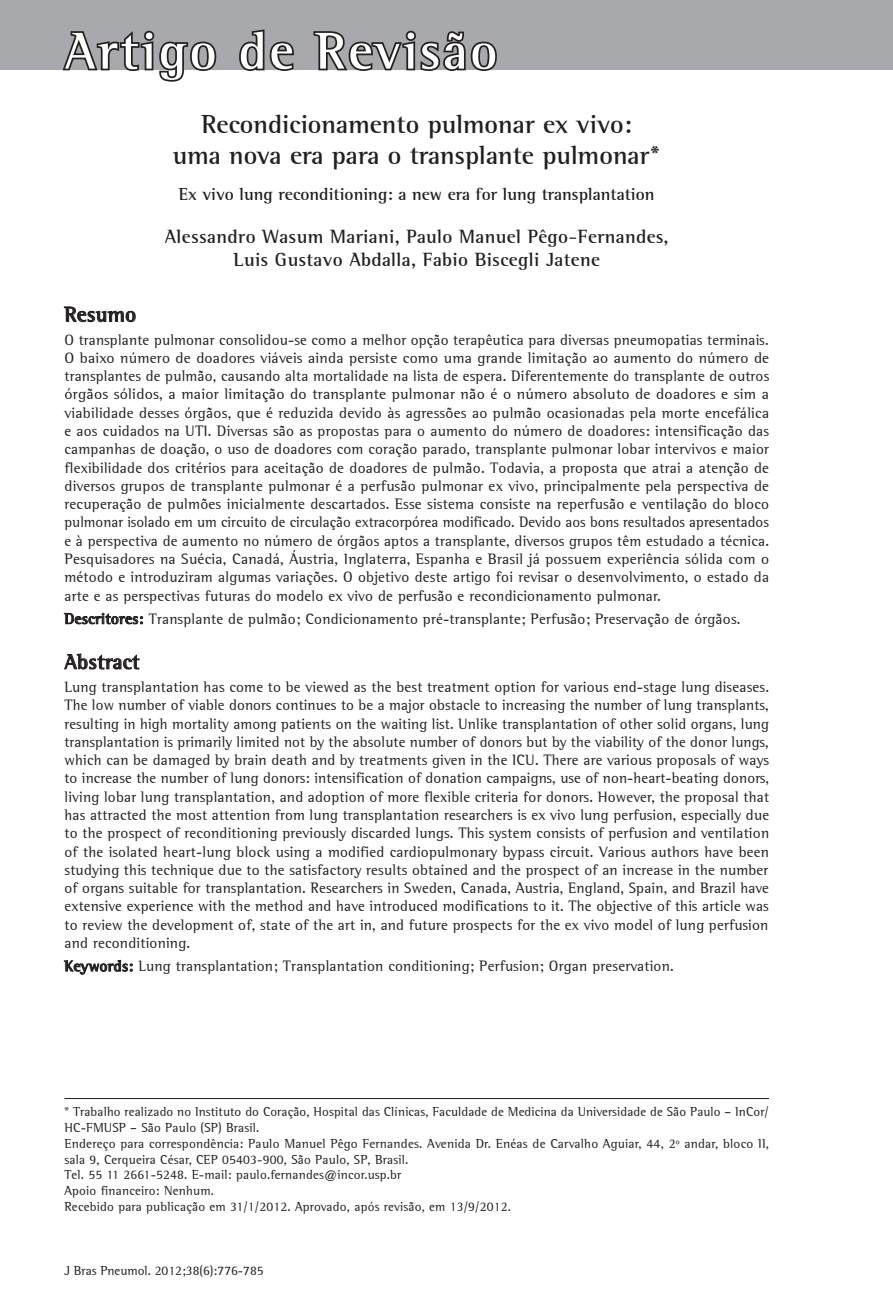
<style>
.page{position:relative;width:893px;height:1315px;background:#fff}
.page>*{position:absolute;margin:0;border:0;box-sizing:border-box;transform-origin:0 0}
.t1{font:700 52.5px "Libre Semi Serif S Si";letter-spacing:.05em;color:#fff}
.Título___1o_idioma{font:700 26.25px/31.5px "Libre Semi Serif S Si";color:#231f20;text-align:center}
.Abstract___título{font:700 21px "Libre Semi Serif S Si";letter-spacing:.015em;color:#231f20}
.Resumo___título{font:700 21px "Libre Semi Serif S Si";letter-spacing:.015em;color:#231f20}
.Autores{font:700 19.25px/23.1px "Libre Semi Serif S Si";letter-spacing:.015em;color:#231f20;text-align:center}
.Título___2o_idioma{font:700 17.5px "Libre Semi Serif S Si";color:#231f20}
.Resumo{font:15.22px/18.2px "Libre Semi Serif S Si";letter-spacing:.015em;color:#231f20;text-align:justify}
.Abstract{font:15.22px/18.2px "Libre Semi Serif S Si";letter-spacing:.015em;color:#231f20;text-align:justify}
.Palavras-chave{font:15.22px "Libre Semi Serif S Si";letter-spacing:.015em;color:#231f20}
.Keywords{font:15.22px "Libre Semi Serif S Si";letter-spacing:.015em;color:#231f20}
.Endereço{font:13.12px/15.8px "Libre Semi Serif S Si";letter-spacing:.015em;color:#231f20}
.rodapé{font:13.12px "Libre Semi Serif S Si";color:#231f20}
.s1{font-weight:700}
</style>
<div class="page">
<div style="left:0;top:0;width:893px;height:70px;background:#a8a9ad"></div>
<svg style="left:64px;top:307px;width:71px;height:15px"></svg>
<svg style="left:64px;top:613px;width:79px;height:11px"></svg>
<svg style="left:65px;top:654px;width:74px;height:15px"></svg>
<svg style="left:64px;top:960px;width:69px;height:14px"></svg>
<hr style="left:64px;top:1098px;width:705px;height:1px;background:#231f20">
<svg style="left:62px;top:30px;width:155px;height:52px"></svg>
<svg style="left:239px;top:29px;width:55px;height:42px"></svg>
<svg style="left:313px;top:30px;width:184px;height:41px"></svg>
<h1 class="t1" style="left:64px;top:19px;width:434px">Artigo de Revisão</h1>
<p class="Título___1o_idioma" style="left:173px;top:108px;width:489px">Recondicionamento pulmonar ex vivo:<br>uma nova era para o transplante pulmonar*</p>
<p class="Título___2o_idioma" style="left:179px;top:184px;width:477px">Ex vivo lung reconditioning: a new era for lung transplantation</p>
<p class="Autores" style="left:165px;top:225px;width:505px">Alessandro Wasum Mariani, Paulo Manuel Pêgo-Fernandes,<br>Luis Gustavo Abdalla, Fabio Biscegli Jatene</p>
<p class="Resumo___título" style="left:64px;top:301px;width:73px">Resumo</p>
<p class="Resumo" style="left:64px;top:330px;width:706px">O transplante pulmonar consolidou-se como a melhor opção terapêutica para diversas pneumopatias terminais.<br>O baixo número de doadores viáveis ainda persiste como uma grande limitação ao aumento do número de transplantes de pulmão, causando alta mortalidade na lista de espera. Diferentemente do transplante de outros órgãos sólidos, a maior limitação do transplante pulmonar não é o número absoluto de doadores e sim a viabilidade desses órgãos, que é reduzida devido às agressões ao pulmão ocasionadas pela morte encefálica e aos cuidados na UTI. Diversas são as propostas para o aumento do número de doadores: intensificação das campanhas de doação, o uso de doadores com coração parado, transplante pulmonar lobar intervivos e maior flexibilidade dos critérios para aceitação de doadores de pulmão. Todavia, a proposta que atrai a atenção de diversos grupos de transplante pulmonar é a perfusão pulmonar ex vivo, principalmente pela perspectiva de recuperação de pulmões inicialmente descartados. Esse sistema consiste na reperfusão e ventilação do bloco pulmonar isolado em um circuito de circulação extracorpórea modificado. Devido aos bons resultados apresentados e à perspectiva de aumento no número de órgãos aptos a transplante, diversos grupos têm estudado a técnica.<br>Pesquisadores na Suécia, Canadá, Áustria, Inglaterra, Espanha e Brasil já possuem experiência sólida com o método e introduziram algumas variações. O objetivo deste artigo foi revisar o desenvolvimento, o estado da arte e as perspectivas futuras do modelo ex vivo de perfusão e recondicionamento pulmonar.</p>
<p class="Palavras-chave" style="left:64px;top:609px;width:678px"><span class="s1">Descritores:</span> Transplante de pulmão; Condicionamento pré-transplante; Perfusão; Preservação de órgãos.</p>
<p class="Abstract___título" style="left:64px;top:649px;width:76px">Abstract</p>
<p class="Abstract" style="left:64px;top:678px;width:706px">Lung transplantation has come to be viewed as the best treatment option for various end-stage lung diseases.<br>The low number of viable donors continues to be a major obstacle to increasing the number of lung transplants, resulting in high mortality among patients on the waiting list. Unlike transplantation of other solid organs, lung transplantation is primarily limited not by the absolute number of donors but by the viability of the donor lungs, which can be damaged by brain death and by treatments given in the ICU. There are various proposals of ways to increase the number of lung donors: intensification of donation campaigns, use of non-heart-beating donors, living lobar lung transplantation, and adoption of more flexible criteria for donors. However, the proposal that has attracted the most attention from lung transplantation researchers is ex vivo lung perfusion, especially due to the prospect of reconditioning previously discarded lungs. This system consists of perfusion and ventilation of the isolated heart-lung block using a modified cardiopulmonary bypass circuit. Various authors have been studying this technique due to the satisfactory results obtained and the prospect of an increase in the number of organs suitable for transplantation. Researchers in Sweden, Canada, Austria, England, Spain, and Brazil have extensive experience with the method and have introduced modifications to it. The objective of this article was to review the development of, state of the art in, and future prospects for the ex vivo model of lung perfusion and reconditioning.</p>
<p class="Keywords" style="left:64px;top:957px;width:611px"><span class="s1">Keywords:</span> Lung transplantation; Transplantation conditioning; Perfusion; Organ preservation.</p>
<p class="Endereço" style="left:64px;top:1104px;width:706px">* Trabalho realizado no Instituto do Coração, Hospital das Clínicas, Faculdade de Medicina da Universidade de São Paulo – InCor/<br>HC-FMUSP – São Paulo (SP) Brasil.</p>
<p class="Endereço" style="left:64px;top:1135px;width:706px">Endereço para correspondência: Paulo Manuel Pêgo Fernandes. Avenida Dr. Enéas de Carvalho Aguiar, 44, 2º andar, bloco II, sala 9, Cerqueira César, CEP 05403-900, São Paulo, SP, Brasil.</p>
<p class="Endereço" style="left:64px;top:1167px;width:338px">Tel. 55 11 2661-5248. E-mail: paulo.fernandes@incor.usp.br</p>
<p class="Endereço" style="left:64px;top:1182px;width:151px">Apoio financeiro: Nenhum.</p>
<p class="Endereço" style="left:64px;top:1198px;width:448px">Recebido para publicação em 31/1/2012. Aprovado, após revisão, em 13/9/2012.</p>
<p class="rodapé" style="left:64px;top:1263px;width:201px">J Bras Pneumol. 2012;38(6):776-785</p>
</div>
